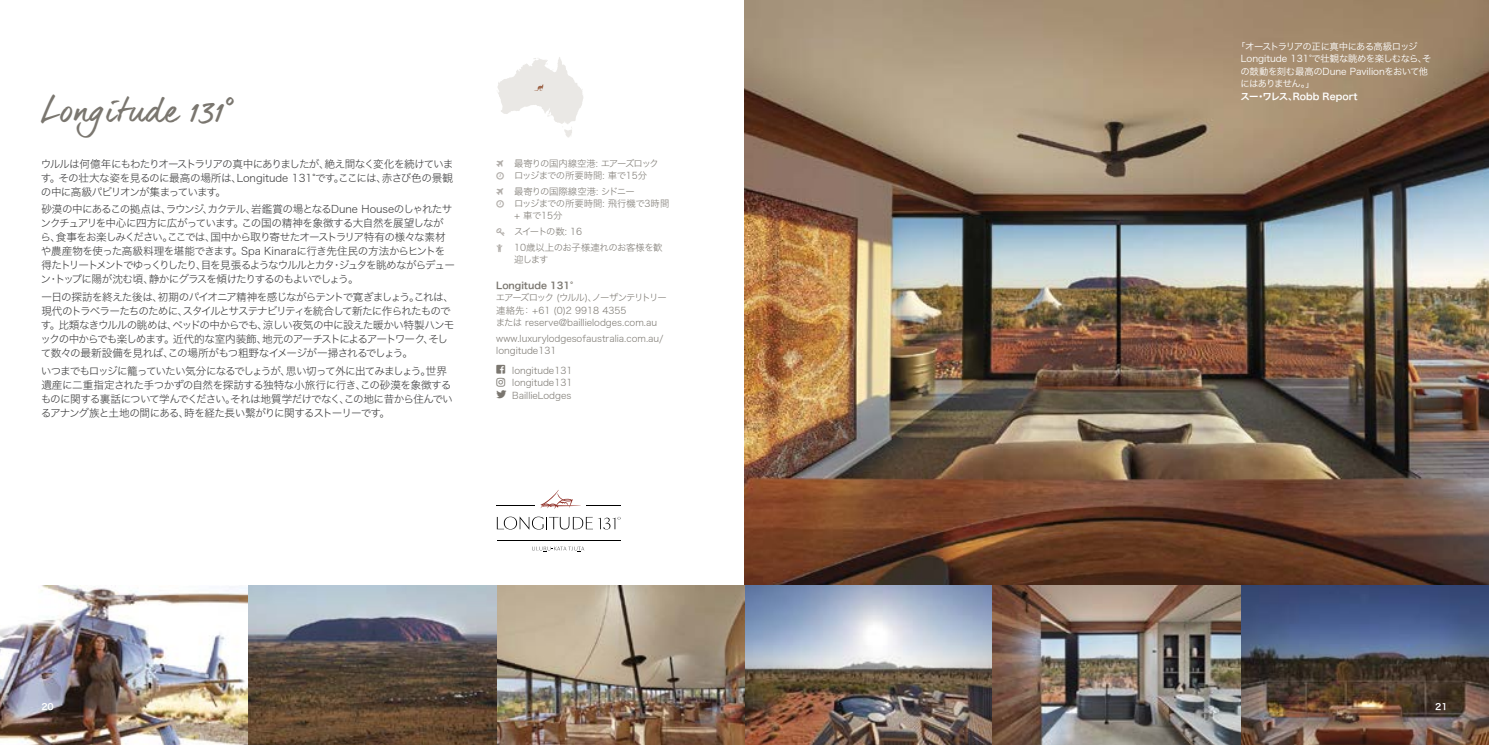
<style>
.page{position:relative;width:1489px;height:745px;background:#fff}
.page>*{position:absolute;margin:0;border:0;box-sizing:border-box;transform-origin:0 0}
.t1{font:32.5px "dear Joe 6";color:#7a766f}
.t2{font:10.62px/14px "Hiragino Sans W2";letter-spacing:-.075em;color:#363637}
.t3{font:9.38px/12.5px "Hiragino Sans W2";color:#7a766f}
.t4{font:9.38px/12.5px "Hiragino Sans W3";letter-spacing:-.035em;color:#fff}
.t5{font:9.38px/11.9px "Hiragino Sans W2";letter-spacing:-.035em;color:#7a766f}
.t6{font:9.38px/11.9px "Hiragino Sans W2";letter-spacing:-.045em;color:#7a766f}
.t7{font:9.38px "Hiragino Sans W6";color:#fff}
.t8{font:9.38px "Hiragino Sans W6";color:#7a766f}
.t9{font:8.75px "Hiragino Sans W6";color:#fff}
</style>
<div class="page">
<img style="left:744px;top:0;width:744px;height:585px">
<img style="left:0;top:585px;width:1488px;height:159px">
<svg style="left:497px;top:57px;width:86px;height:80px"></svg>
<hr style="left:585px;top:505px;width:35px;height:1px;background:#000">
<hr style="left:496px;top:505px;width:39px;height:1px;background:#000">
<hr style="left:496px;top:540px;width:124px;height:1px;background:#000">
<svg style="left:540px;top:490px;width:41px;height:18px"></svg>
<svg style="left:497px;top:516px;width:123px;height:13px"></svg>
<svg style="left:532px;top:546px;width:52px;height:6px"></svg>
<h1 class="t1" style="left:41px;top:90px;width:194px">Longitude 131°</h1>
<p class="t2" style="left:41px;top:156px;width:414px;text-align:justify">ウルルは何億年にもわたりオーストラリアの真中にありましたが、絶え間なく変化を続けています。その壮大な姿を見るのに最高の場所は、Longitude 131°です。ここには、赤さび色の景観の中に高級パビリオンが集まっています。</p>
<p class="t2" style="left:41px;top:201px;width:416px">砂漠の中にあるこの拠点は、ラウンジ、カクテル、岩鑑賞の場となるDune Houseのしゃれたサンクチュアリを中心に四方に広がっています。この国の精神を象徴する大自然を展望しながら、食事をお楽しみください。ここでは、国中から取り寄せたオーストラリア特有の様々な素材や農産物を使った高級料理を堪能できます。Spa Kinaraに行き先住民の方法からヒントを得たトリートメントでゆっくりしたり、目を見張るようなウルルとカタ・ジュタを眺めながらデューン・トップに陽が沈む頃、静かにグラスを傾けたりするのもよいでしょう。</p>
<p class="t2" style="left:40px;top:289px;width:415px">一日の探訪を終えた後は、初期のパイオニア精神を感じながらテントで寛ぎましょう。これは、現代のトラベラーたちのために、スタイルとサステナビリティを統合して新たに作られたものです。比類なきウルルの眺めは、ベッドの中からでも、涼しい夜気の中に設えた暖かい特製ハンモックの中からでも楽しめます。近代的な室内装飾、地元のアーチストによるアートワーク、そして数々の最新設備を見れば、この場所がもつ粗野なイメージが一掃されるでしょう。</p>
<p class="t2" style="left:41px;top:362px;width:413px">いつまでもロッジに籠っていたい気分になるでしょうが、思い切って外に出てみましょう。世界遺産に二重指定された手つかずの自然を探訪する独特な小旅行に行き、この砂漠を象徴するものに関する裏話について学んでください。それは地質学だけでなく、この地に昔から住んでいるアナング族と土地の間にある、時を経た長い繋がりに関するストーリーです。</p>
<p class="t6" style="left:514px;top:157px;width:146px">最寄りの国内線空港: エアーズロックロッジまでの所要時間: 車で15分</p>
<p class="t5" style="left:514px;top:185px;width:157px">最寄りの国際線空港: シドニー<br>ロッジまでの所要時間: 飛行機で3時間+ 車で15分</p>
<p class="t5" style="left:514px;top:223px;width:150px;line-height:16.1px">スイートの数: 16<br>10歳以上のお子様連れのお客様を歓</p>
<p class="t3" style="left:514px;top:252px;width:36px">迎します</p>
<p class="t8" style="left:496px;top:276px;width:78px">Longitude 131°</p>
<p class="t3" style="left:496px;top:290px;width:173px">エアーズロック (ウルル)、ノーザンテリトリー連絡先： +61 (0)2 9918 4355<br>または reserve@baillielodges.com.au</p>
<p class="t3" style="left:496px;top:331px;width:169px">www.luxurylodgesofaustralia.com.au/ longitude131</p>
<p class="t3" style="left:512px;top:363px;width:62px;text-align:justify">longitude131 longitude131<br>BaillieLodges</p>
<p class="t4" style="left:1240px;top:39px;width:193px;text-indent:-4px">「オーストラリアの正に真中にある高級ロッジ<br>Longitude 131°で壮観な眺めを楽しむなら、その鼓動を刻む最高のDune Pavilionをおいて他にはありません。」</p>
<p class="t7" style="left:1240px;top:88px;width:118px">スー・ワレス、Robb Report</p>
<p class="t9" style="left:41px;top:698px;width:14px">20</p>
<p class="t9" style="left:1434px;top:698px;width:14px">21</p>
</div>
